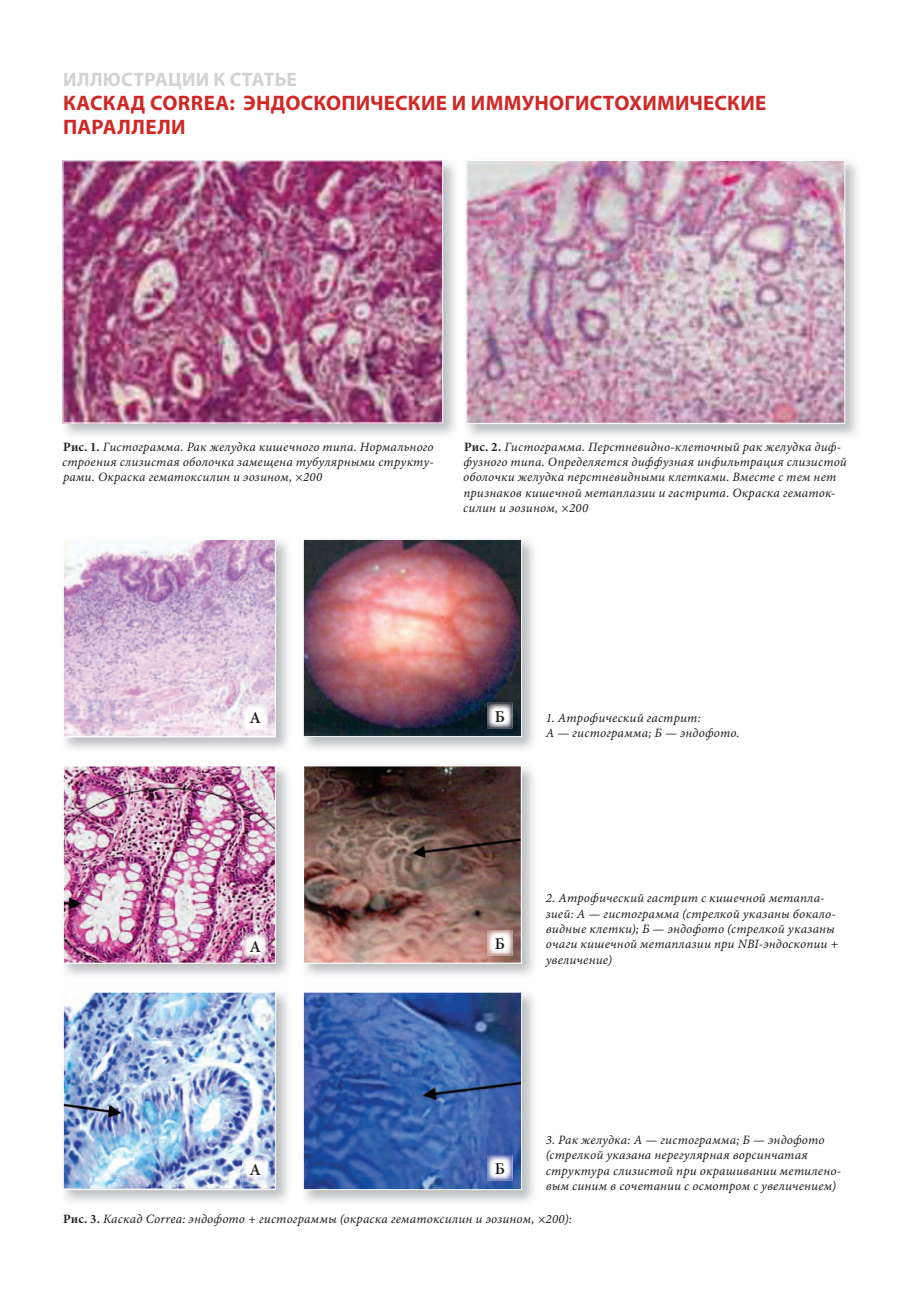
<style>
.page{position:relative;width:910px;height:1297px;background:#fff}
.page>*{position:absolute;margin:0;border:0;box-sizing:border-box;transform-origin:0 0}
.t1{font:700 21px/24px "Myriad Pro";letter-spacing:.01em;color:#ce2927}
.t2{font:700 19.5px "Myriad Pro";letter-spacing:.01em;color:#d1d2d4}
.t3{font:600 16.5px "Minion Pro";color:#231f20}
.t4{font:12.75px/15.3px "Minion Pro It Capt";letter-spacing:.015em;color:#231f20}
.s1{font-family:"Minion Pro";font-weight:700}
</style>
<div class="page">
<img style="left:65px;top:162px;width:376px;height:259px">
<div style="left:63px;top:160px;width:380px;height:263px;border:1px solid #fff"></div>
<img style="left:467px;top:161px;width:390px;height:275px">
<img style="left:468px;top:162px;width:375px;height:260px">
<div style="left:466px;top:160px;width:379px;height:264px;border:1px solid #fff"></div>
<svg style="left:63px;top:539px;width:213px;height:198px"></svg>
<img style="left:63px;top:766px;width:213px;height:197px">
<img style="left:63px;top:992px;width:213px;height:198px">
<img style="left:303px;top:539px;width:219px;height:198px">
<img style="left:304px;top:766px;width:218px;height:197px">
<svg style="left:303px;top:992px;width:219px;height:198px"></svg>
<p class="t2" style="left:63px;top:72px;width:235px">ИЛЛЮСТРАЦИИ К СТАТЬЕ</p>
<p class="t1" style="left:63px;top:92px;width:705px">КАСКАД CORREA: ЭНДОСКОПИЧЕСКИЕ И ИММУНОГИСТОХИМИЧЕСКИЕ<br>ПАРАЛЛЕЛИ</p>
<p class="t4" style="left:62px;top:440px;width:373px;text-align:justify"><span class="s1">Рис. 1.</span> Гистограмма. Рак желудка кишечного типа. Нормального строения слизистая оболочка замещена тубулярными структу&shy;рами. Окраска гематоксилин и эозином, ×200</p>
<p class="t4" style="left:463px;top:440px;width:385px"><span class="s1">Рис. 2.</span> Гистограмма. Перстневидно-клеточный рак желудка диф&shy;фузного типа. Определяется диффузная инфильтрация слизистой оболочки желудка перстневидными клетками. Вместе с тем нет признаков кишечной метаплазии и гастрита. Окраска гематок&shy;силин и эозином, ×200</p>
<p class="t3" style="left:249px;top:711px;width:13px">A</p>
<p class="t3" style="left:495px;top:710px;width:12px">Б</p>
<p class="t4" style="left:546px;top:711px;width:195px">1. Атрофический гастрит:<br>А — гистограмма; Б — эндофото.</p>
<p class="t3" style="left:249px;top:940px;width:13px">A</p>
<p class="t3" style="left:495px;top:937px;width:12px">Б</p>
<p class="t4" style="left:546px;top:892px;width:294px">2. Атрофический гастрит с кишечной метапла&shy;зией: А — гистограмма (стрелкой указаны бокало&shy;видные клетки); Б — эндофото (стрелкой указаны очаги кишечной метаплазии при NBI-эндоскопии + увеличение)</p>
<p class="t3" style="left:249px;top:1163px;width:13px">A</p>
<p class="t3" style="left:495px;top:1162px;width:12px">Б</p>
<p class="t4" style="left:546px;top:1133px;width:297px">3. Рак желудка: А — гистограмма; Б — эндофото (стрелкой указана нерегулярная ворсинчатая структура слизистой при окрашивании метилено&shy;вым синим в сочетании с осмотром с увеличением)</p>
<p class="t4" style="left:63px;top:1212px;width:510px"><span class="s1">Рис. 3.</span> Каскад Correa: эндофото + гистограммы (окраска гематоксилин и эозином, ×200):</p>
</div>
